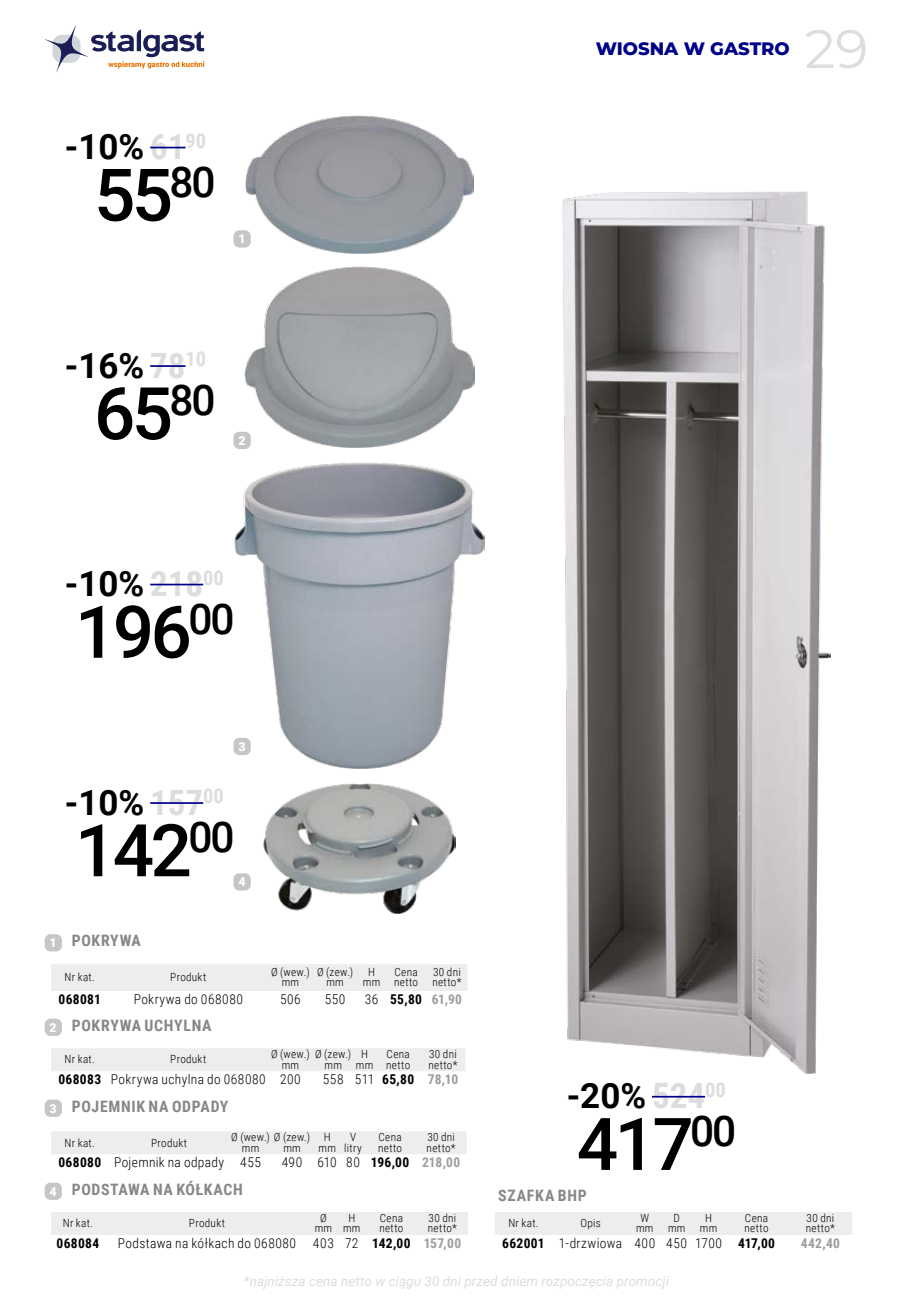
<style>
.page{position:relative;width:913px;height:1308px;background:#fff}
.page>*{position:absolute;margin:0;border:0;box-sizing:border-box;transform-origin:0 0}
.t1{font:500 72.67px "Roboto";letter-spacing:-.05em;color:#000}
.t2{font:54px "Montserrat";color:#dcddde}
.t3{font:700 34.88px "Roboto";color:#000}
.t4{font:800 18px "Montserrat";color:#00018a}
.t5{font:700 15.75px "Roboto Condensed";letter-spacing:.04em;color:#878787}
.t6{font:300 13.5px "Roboto Condensed";letter-spacing:.03em;color:#000}
.t7{font:italic 13.5px "Roboto";letter-spacing:.005em;color:#dcddde}
.t8{font:700 13.5px "Roboto Condensed";letter-spacing:.025em;color:#000}
.t9{font:700 13.5px "Roboto Condensed";color:#9d9d9c}
.t10{font:900 12.38px "Roboto";color:#fff}
.t11{font:300 11.25px/10.1px "Roboto Condensed";letter-spacing:.025em;color:#000;text-align:center}
.s1{font-family:"Roboto Condensed";color:#dcddde}
.s2{font-weight:300}
.s3{color:#9d9d9c}
.s4{font-weight:700}
.s5{font-weight:700;color:#9d9d9c}
</style>
<div class="page">
<svg style="left:45px;top:26px;width:159px;height:46px"></svg>
<img style="left:244px;top:266px;width:230px;height:182px">
<img style="left:263px;top:783px;width:192px;height:130px">
<img style="left:234px;top:463px;width:250px;height:305px">
<img style="left:245px;top:115px;width:228px;height:138px">
<img style="left:562px;top:191px;width:268px;height:882px">
<div style="left:233px;top:230px;width:18px;height:17px;background:#c6c6c6;border-radius:6px"></div>
<div style="left:233px;top:432px;width:17px;height:17px;background:#c6c6c6;border-radius:6px"></div>
<div style="left:233px;top:738px;width:17px;height:17px;background:#c6c6c6;border-radius:6px"></div>
<div style="left:233px;top:873px;width:17px;height:17px;background:#c6c6c6;border-radius:6px"></div>
<div style="left:45px;top:1182px;width:17px;height:17px;background:#c6c6c6;border-radius:6px"></div>
<div style="left:45px;top:1099px;width:17px;height:17px;background:#c6c6c6;border-radius:6px"></div>
<div style="left:45px;top:1018px;width:17px;height:18px;background:#c6c6c6;border-radius:6px"></div>
<div style="left:45px;top:934px;width:17px;height:17px;background:#c6c6c6;border-radius:6px"></div>
<div style="left:51px;top:1131px;width:415px;height:23px;background:#ededed"></div>
<div style="left:51px;top:964px;width:416px;height:27px;background:#ededed"></div>
<div style="left:51px;top:1212px;width:417px;height:23px;background:#ededed"></div>
<div style="left:51px;top:1048px;width:414px;height:23px;background:#ededed"></div>
<div style="left:495px;top:1212px;width:356px;height:23px;background:#ededed"></div>
<hr style="left:651px;top:1095px;width:53px;height:2px;background:#00018a">
<hr style="left:150px;top:147px;width:35px;height:1px;background:#00018a">
<hr style="left:150px;top:365px;width:35px;height:2px;background:#00018a">
<hr style="left:150px;top:583px;width:53px;height:2px;background:#00018a">
<hr style="left:150px;top:802px;width:53px;height:2px;background:#00018a">
<h3 class="t3" style="left:65px;top:122px;width:143px">-10% <span class="s1">61</span><sup>90</sup></h3>
<h1 class="t1" style="left:94px;top:144px;width:123px">55<sup>80</sup></h1>
<p class="t10" style="left:238px;top:230px;width:9px">1</p>
<h3 class="t3" style="left:65px;top:341px;width:143px">-16% <span class="s1">78</span><sup>10</sup></h3>
<h1 class="t1" style="left:94px;top:362px;width:123px">65<sup>80</sup></h1>
<p class="t10" style="left:238px;top:431px;width:9px">2</p>
<h3 class="t4" style="left:595px;top:36px;width:195px">WIOSNA W GASTRO</h3>
<h2 class="t2" style="left:804px;top:12px;width:65px">29</h2>
<h3 class="t3" style="left:65px;top:559px;width:160px">-10% <span class="s1">218</span><sup>00</sup></h3>
<h1 class="t1" style="left:75px;top:581px;width:161px">196<sup>00</sup></h1>
<h3 class="t3" style="left:65px;top:778px;width:160px">-10% <span class="s1">157</span><sup>00</sup></h3>
<p class="t10" style="left:238px;top:737px;width:9px">3</p>
<h1 class="t1" style="left:75px;top:799px;width:161px">142<sup>00</sup></h1>
<p class="t10" style="left:238px;top:873px;width:9px">4</p>
<p class="t10" style="left:50px;top:934px;width:9px">1</p>
<h3 class="t5" style="left:72px;top:929px;width:71px">POKRYWA</h3>
<p class="t11" style="left:65px;top:971px;width:32px">Nr kat.</p>
<p class="t11" style="left:170px;top:971px;width:38px">Produkt</p>
<p class="t11" style="left:271px;top:966px;width:40px">Ø (wew.) mm</p>
<p class="t11" style="left:317px;top:966px;width:38px">Ø (zew.) mm</p>
<p class="t11" style="left:362px;top:966px;width:19px">H mm</p>
<p class="t11" style="left:394px;top:966px;width:25px;text-align:left">Cena netto</p>
<p class="t11" style="left:432px;top:966px;width:31px;text-align:left">30 dni netto*</p>
<p class="t8" style="left:58px;top:989px;width:44px">068081</p>
<p class="t6" style="left:134px;top:989px;width:111px">Pokrywa do 068080</p>
<p class="t6" style="left:280px;top:989px;width:22px">506</p>
<p class="t6" style="left:324px;top:989px;width:22px">550</p>
<p class="t8" style="left:364px;top:989px;width:99px"><span class="s2">36</span> 55,80 <span class="s3">61,90</span></p>
<p class="t10" style="left:50px;top:1018px;width:9px">2</p>
<h3 class="t5" style="left:72px;top:1014px;width:141px">POKRYWA UCHYLNA</h3>
<p class="t11" style="left:65px;top:1054px;width:32px">Nr kat.</p>
<p class="t11" style="left:170px;top:1054px;width:38px">Produkt</p>
<p class="t11" style="left:271px;top:1049px;width:40px">Ø (wew.) mm</p>
<p class="t11" style="left:315px;top:1049px;width:38px">Ø (zew.) mm</p>
<p class="t11" style="left:356px;top:1049px;width:19px">H mm</p>
<p class="t11" style="left:386px;top:1049px;width:25px;text-align:left">Cena netto</p>
<p class="t11" style="left:428px;top:1049px;width:31px;text-align:left">30 dni netto*</p>
<p class="t6" style="left:58px;top:1069px;width:244px"><span class="s4">068083</span> Pokrywa uchylna do 068080 200</p>
<p class="t6" style="left:322px;top:1069px;width:137px">558 511 <span class="s4">65,80</span> <span class="s5">78,10</span></p>
<p class="t10" style="left:50px;top:1099px;width:9px">3</p>
<h3 class="t5" style="left:72px;top:1095px;width:158px">POJEMNIK NA ODPADY</h3>
<p class="t11" style="left:65px;top:1137px;width:32px">Nr kat.</p>
<p class="t11" style="left:151px;top:1137px;width:38px">Produkt</p>
<p class="t11" style="left:242px;top:1132px;width:70px;text-align:left;text-indent:-11px">Ø (wew.) Ø (zew.) mm</p>
<p class="t11" style="left:283px;top:1142px;width:19px">mm</p>
<p class="t11" style="left:318px;top:1132px;width:19px">H mm</p>
<p class="t11" style="left:344px;top:1132px;width:19px">V litry</p>
<p class="t11" style="left:378px;top:1132px;width:25px;text-align:left">Cena netto</p>
<p class="t11" style="left:426px;top:1132px;width:31px;text-align:left">30 dni netto*</p>
<p class="t6" style="left:58px;top:1152px;width:204px"><span class="s4">068080</span> Pojemnik na odpady 455</p>
<p class="t6" style="left:282px;top:1152px;width:180px">490 610 80 <span class="s4">196,00</span> <span class="s5">218,00</span></p>
<p class="t10" style="left:50px;top:1182px;width:9px">4</p>
<h3 class="t5" style="left:72px;top:1178px;width:172px">PODSTAWA NA KÓŁKACH</h3>
<p class="t11" style="left:63px;top:1217px;width:32px">Nr kat.</p>
<p class="t11" style="left:189px;top:1217px;width:38px">Produkt</p>
<p class="t11" style="left:314px;top:1212px;width:19px">Ø mm</p>
<p class="t11" style="left:343px;top:1212px;width:19px">H mm</p>
<p class="t11" style="left:379px;top:1212px;width:25px;text-align:left">Cena netto</p>
<p class="t11" style="left:427px;top:1212px;width:31px;text-align:left">30 dni netto*</p>
<p class="t8" style="left:56px;top:1233px;width:44px">068084</p>
<p class="t6" style="left:118px;top:1233px;width:344px">Podstawa na kółkach do 068080 403 72 <span class="s4">142,00</span> <span class="s5">157,00</span></p>
<h3 class="t3" style="left:566px;top:1071px;width:160px">-20% <span class="s1">524</span><sup>00</sup></h3>
<h1 class="t1" style="left:576px;top:1093px;width:161px">417<sup>00</sup></h1>
<h3 class="t5" style="left:498px;top:1184px;width:90px">SZAFKA BHP</h3>
<p class="t11" style="left:508px;top:1217px;width:32px">Nr kat.</p>
<p class="t11" style="left:580px;top:1217px;width:22px">Opis</p>
<p class="t11" style="left:635px;top:1212px;width:19px">W mm</p>
<p class="t11" style="left:667px;top:1212px;width:19px">D mm</p>
<p class="t11" style="left:699px;top:1212px;width:19px">H mm</p>
<p class="t11" style="left:744px;top:1212px;width:25px;text-align:left">Cena netto</p>
<p class="t11" style="left:805px;top:1212px;width:31px;text-align:left">30 dni netto*</p>
<p class="t6" style="left:502px;top:1233px;width:274px"><span class="s4">662001</span> 1-drzwiowa 400 450 1700 <span class="s4">417,00</span></p>
<p class="t9" style="left:800px;top:1233px;width:41px">442,40</p>
<p class="t7" style="left:244px;top:1272px;width:426px">*najniższa cena netto w ciągu 30 dni przed dniem rozpoczęcia promocji</p>
</div>
